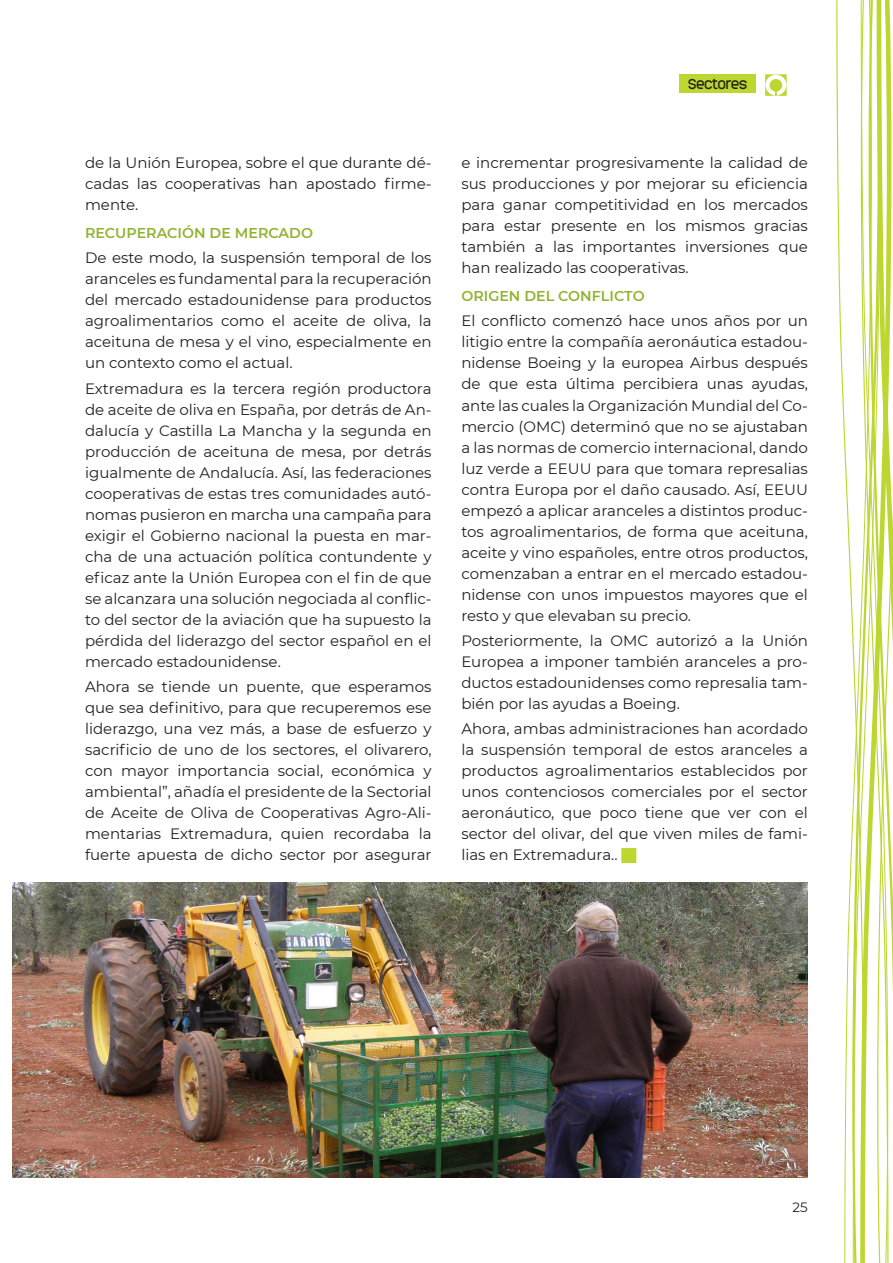
<style>
.page{position:relative;width:893px;height:1263px;background:#fff}
.page>*{position:absolute;margin:0;border:0;box-sizing:border-box;transform-origin:0 0}
.Estilo_de_párrafo_3{font:15px/21px "Montserrat";color:#231f20;text-align:justify}
.Estilo_de_párrafo_9{font:600 14.25px "Montserrat";color:#8fb431}
.t1{font:13.5px "Monark";color:#231f20}
.t2{font:13.5px "Montserrat";color:#231f20}
</style>
<div class="page">
<div style="left:679px;top:74px;width:77px;height:19px;background:#bed630"></div>
<img style="left:13px;top:882px;width:795px;height:296px">
<svg style="left:880px;top:0;width:13px;height:1263px"></svg>
<svg style="left:836px;top:0;width:44px;height:1263px"></svg>
<svg style="left:765px;top:74px;width:22px;height:22px"></svg>
<p class="Estilo_de_párrafo_3" style="left:85px;top:152px;width:348px">de la Unión Europea, sobre el que durante dé&shy;cadas las cooperativas han apostado firme&shy;mente.</p>
<p class="Estilo_de_párrafo_9" style="left:85px;top:223px;width:229px">RECUPERACIÓN DE MERCADO</p>
<p class="Estilo_de_párrafo_3" style="left:85px;top:247px;width:348px">De este modo, la suspensión temporal de los aranceles es fundamental para la recuperación del mercado estadounidense para productos agroalimentarios como el aceite de oliva, la aceituna de mesa y el vino, especialmente en un contexto como el actual.</p>
<p class="Estilo_de_párrafo_3" style="left:85px;top:377px;width:348px">Extremadura es la tercera región productora de aceite de oliva en España, por detrás de An&shy;dalucía y Castilla La Mancha y la segunda en producción de aceituna de mesa, por detrás igualmente de Andalucía. Así, las federaciones cooperativas de estas tres comunidades autó&shy;nomas pusieron en marcha una campaña para exigir el Gobierno nacional la puesta en mar&shy;cha de una actuación política contundente y eficaz ante la Unión Europea con el fin de que se alcanzara una solución negociada al conflic&shy;to del sector de la aviación que ha supuesto la pérdida del liderazgo del sector español en el mercado estadounidense.</p>
<p class="Estilo_de_párrafo_3" style="left:85px;top:676px;width:348px">Ahora se tiende un puente, que esperamos que sea definitivo, para que recuperemos ese liderazgo, una vez más, a base de esfuerzo y sacrificio de uno de los sectores, el olivarero, con mayor importancia social, económica y ambiental”, añadía el presidente de la Sectorial de Aceite de Oliva de Cooperativas Agro-Ali&shy;mentarias Extremadura, quien recordaba la fuerte apuesta de dicho sector por asegurar</p>
<p class="t1" style="left:688px;top:74px;width:61px">SECTORES</p>
<p class="Estilo_de_párrafo_3" style="left:461px;top:152px;width:348px">e incrementar progresivamente la calidad de sus producciones y por mejorar su eficiencia para ganar competitividad en los mercados para estar presente en los mismos gracias también a las importantes inversiones que han realizado las cooperativas.</p>
<p class="Estilo_de_párrafo_9" style="left:461px;top:286px;width:185px">ORIGEN DEL CONFLICTO</p>
<p class="Estilo_de_párrafo_3" style="left:461px;top:310px;width:348px">El conflicto comenzó hace unos años por un litigio entre la compañía aeronáutica estadou&shy;nidense Boeing y la europea Airbus después de que esta última percibiera unas ayudas, ante las cuales la Organización Mundial del Co&shy;mercio (OMC) determinó que no se ajustaban a las normas de comercio internacional, dando luz verde a EEUU para que tomara represalias contra Europa por el daño causado. Así, EEUU empezó a aplicar aranceles a distintos produc&shy;tos agroalimentarios, de forma que aceituna, aceite y vino españoles, entre otros productos, comenzaban a entrar en el mercado estadou&shy;nidense con unos impuestos mayores que el resto y que elevaban su precio.</p>
<p class="Estilo_de_párrafo_3" style="left:461px;top:630px;width:348px">Posteriormente, la OMC autorizó a la Unión Europea a imponer también aranceles a pro&shy;ductos estadounidenses como represalia tam&shy;bién por las ayudas a Boeing.</p>
<p class="Estilo_de_párrafo_3" style="left:461px;top:718px;width:348px">Ahora, ambas administraciones han acordado la suspensión temporal de estos aranceles a productos agroalimentarios establecidos por unos contenciosos comerciales por el sector aeronáutico, que poco tiene que ver con el sector del olivar, del que viven miles de fami&shy;lias en Extremadura..</p>
<p class="t2" style="left:793px;top:1198px;width:17px">25</p>
</div>
